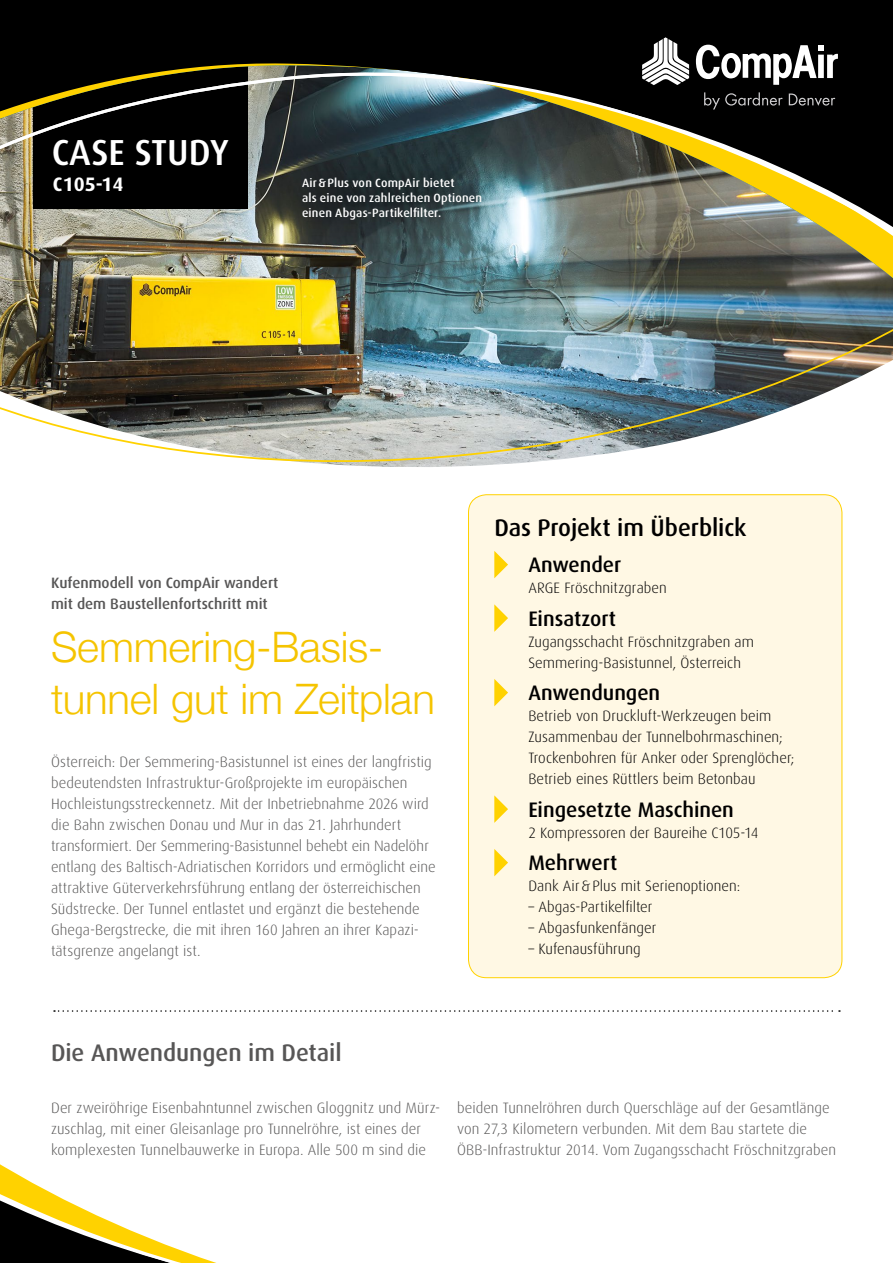
<style>
.page{position:relative;width:893px;height:1263px;background:#fff}
.page>*{position:absolute;margin:0;border:0;box-sizing:border-box;transform-origin:0 0}
.t1{font:300 42px/52.5px "Helvetica Neue";letter-spacing:-.005em;color:#f5c400}
.t2{font:500 36.15px "Dax";color:#fff}
.t3{font:500 24px "Dax";letter-spacing:-.005em;color:#575656}
.t4{font:500 24px "Dax";letter-spacing:-.005em;color:#000}
.t5{font:500 21px "Dax";letter-spacing:-.005em;color:#000}
.t6{font:700 19.5px "Dax";letter-spacing:-.005em;color:#fff}
.t7{font:300 15px/21px "Dax";letter-spacing:.005em;color:#575656}
.t8{font:300 15px/21px "Dax";letter-spacing:.005em;color:#000}
.t9{font:500 15px/21px "Dax";color:#575656}
.t10{font:500 12px/15px "Dax";letter-spacing:.015em;color:#fff}
</style>
<div class="page">
<img style="left:0;top:289px;width:537px;height:31px">
<img style="left:537px;top:289px;width:356px;height:31px">
<img style="left:0;top:245px;width:893px;height:44px">
<img style="left:0;top:0;width:893px;height:242px">
<svg style="left:0;top:1164px;width:217px;height:99px"></svg>
<svg style="left:54px;top:1010px;width:786px;height:2px"></svg>
<svg style="left:696px;top:45px;width:142px;height:40px"></svg>
<svg style="left:642px;top:37px;width:47px;height:48px"></svg>
<svg style="left:704px;top:92px;width:79px;height:18px"></svg>
<svg style="left:789px;top:94px;width:46px;height:12px"></svg>
<img style="left:0;top:320px;width:893px;height:147px">
<div style="left:468px;top:495px;width:374px;height:483px;background:#fff8e4;border-radius:18px"></div>
<svg style="left:494px;top:551px;width:14px;height:27px"></svg>
<svg style="left:494px;top:604px;width:14px;height:28px"></svg>
<svg style="left:494px;top:679px;width:14px;height:27px"></svg>
<svg style="left:494px;top:795px;width:14px;height:28px"></svg>
<svg style="left:494px;top:849px;width:14px;height:27px"></svg>
<svg style="left:276px;top:152px;width:230px;height:93px"></svg>
<h2 class="t2" style="left:52px;top:132px;width:178px">CASE STUDY</h2>
<h3 class="t6" style="left:53px;top:173px;width:72px">C105-14</h3>
<p class="t10" style="left:302px;top:176px;width:182px">Air&amp;Plus von CompAir bietet<br>als eine von zahlreichen Optionen einen Abgas-Partikelfilter.</p>
<p class="t9" style="left:51px;top:572px;width:229px">Kufenmodell von CompAir wandert mit dem Baustellenfortschritt mit</p>
<h1 class="t1" style="left:51px;top:617px;width:385px">Semmering-Basis&shy;tunnel gut im Zeitplan</h1>
<p class="t7" style="left:51px;top:751px;width:386px">Österreich: Der Semmering-Basistunnel ist eines der langfristig bedeutendsten Infrastruktur-Großprojekte im europäischen Hochleistungsstreckennetz. Mit der Inbetriebnahme 2026 wird die Bahn zwischen Donau und Mur in das 21. Jahrhundert transformiert. Der Semmering-Basistunnel behebt ein Nadelöhr entlang des Baltisch-Adriatischen Korridors und ermöglicht eine attraktive Güterverkehrsführung entlang der österreichischen Südstrecke. Der Tunnel entlastet und ergänzt die bestehende Ghega-Bergstrecke, die mit ihren 160 Jahren an ihrer Kapazi&shy;tätsgrenze angelangt ist.</p>
<h3 class="t3" style="left:51px;top:1039px;width:292px">Die Anwendungen im Detail</h3>
<h3 class="t4" style="left:494px;top:514px;width:254px">Das Projekt im Überblick</h3>
<h3 class="t5" style="left:528px;top:553px;width:94px">Anwender</h3>
<p class="t8" style="left:528px;top:578px;width:140px">ARGE Fröschnitzgraben</p>
<h3 class="t5" style="left:528px;top:607px;width:89px">Einsatzort</h3>
<p class="t8" style="left:528px;top:631px;width:227px">Zugangsschacht Fröschnitzgraben am<br>Semmering-Basistunnel, Österreich</p>
<h3 class="t5" style="left:528px;top:681px;width:133px">Anwendungen</h3>
<p class="t8" style="left:528px;top:706px;width:267px">Betrieb von Druckluft-Werkzeugen beim Zusammenbau der Tunnelbohrmaschinen; Trockenbohren für Anker oder Sprenglöcher; Betrieb eines Rüttlers beim Betonbau</p>
<h3 class="t5" style="left:528px;top:798px;width:207px">Eingesetzte Maschinen</h3>
<p class="t8" style="left:528px;top:822px;width:232px">2 Kompressoren der Baureihe C105-14</p>
<h3 class="t5" style="left:528px;top:851px;width:91px">Mehrwert</h3>
<p class="t8" style="left:528px;top:876px;width:213px">Dank Air&amp;Plus mit Serienoptionen:</p>
<p class="t8" style="left:528px;top:897px;width:126px">– Abgas-Partikelfilter</p>
<p class="t8" style="left:528px;top:918px;width:129px">– Abgasfunkenfänger</p>
<p class="t8" style="left:528px;top:939px;width:114px">– Kufenausführung</p>
<p class="t7" style="left:51px;top:1097px;width:391px">Der zweiröhrige Eisenbahntunnel zwischen Gloggnitz und Mürz&shy;zuschlag, mit einer Gleisanlage pro Tunnelröhre, ist eines der komplexesten Tunnelbauwerke in Europa. Alle 500 m sind die</p>
<p class="t7" style="left:457px;top:1097px;width:380px">beiden Tunnelröhren durch Querschläge auf der Gesamtlänge von 27,3 Kilometern verbunden. Mit dem Bau startete die<br>ÖBB-Infrastruktur 2014. Vom Zugangsschacht Fröschnitzgraben</p>
</div>
